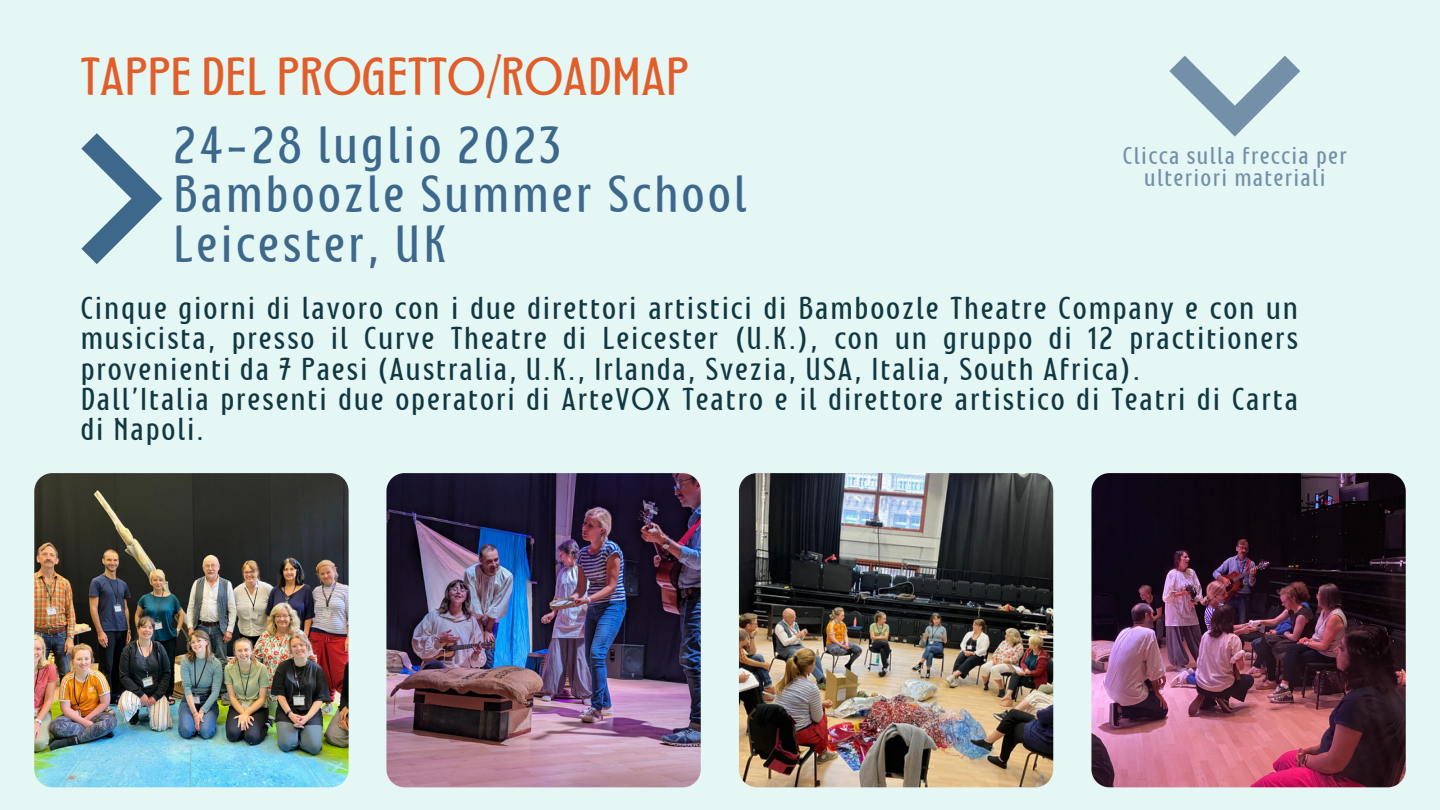
<style>
.page{position:relative;width:1440px;height:810px;background:#e4f7f5}
.page>*{position:absolute;margin:0;border:0;box-sizing:border-box;transform-origin:0 0}
.t1{font:43.05px "Montagna LTD";letter-spacing:.02em;color:#e15e2a}
.t2{font:42px "Montagna LTD";letter-spacing:.1em;color:#3d688c}
.t3{font:25.5px/30.3px "Montagna LTD";letter-spacing:.1em;color:#113741;text-align:justify}
.t4{font:19.5px "Montagna LTD";letter-spacing:.1em;color:#748fa8}
</style>
<div class="page">
<svg style="left:81px;top:134px;width:81px;height:130px"></svg>
<img style="left:34px;top:473px;width:315px;height:314px;border-radius:18px">
<img style="left:386px;top:473px;width:315px;height:314px;border-radius:18px">
<img style="left:739px;top:473px;width:314px;height:314px;border-radius:18px">
<img style="left:1091px;top:473px;width:315px;height:314px;border-radius:18px">
<svg style="left:1169px;top:56px;width:131px;height:81px"></svg>
<p class="t1" style="left:81px;top:57px;width:609px">TAPPE DEL PROGETTO/ROADMAP</p>
<p class="t2" style="left:174px;top:126px;width:388px">24-28 luglio 2023</p>
<p class="t2" style="left:174px;top:175px;width:574px">Bamboozle Summer School</p>
<p class="t2" style="left:174px;top:225px;width:274px">Leicester, UK</p>
<p class="t4" style="left:1123px;top:147px;width:225px">Clicca sulla freccia per</p>
<p class="t4" style="left:1145px;top:169px;width:182px">ulteriori materiali</p>
<p class="t3" style="left:81px;top:295px;width:1218px">Cinque giorni di lavoro con i due direttori artistici di Bamboozle Theatre Company e con un musicista, presso il Curve Theatre di Leicester (U.K.), con un gruppo di 12 practitioners provenienti da 7 Paesi (Australia, U.K., Irlanda, Svezia, USA, Italia, South Africa).</p>
<p class="t3" style="left:81px;top:386px;width:1218px">Dall’Italia presenti due operatori di ArteVOX Teatro e il direttore artistico di Teatri di Carta di Napoli.</p>
</div>
